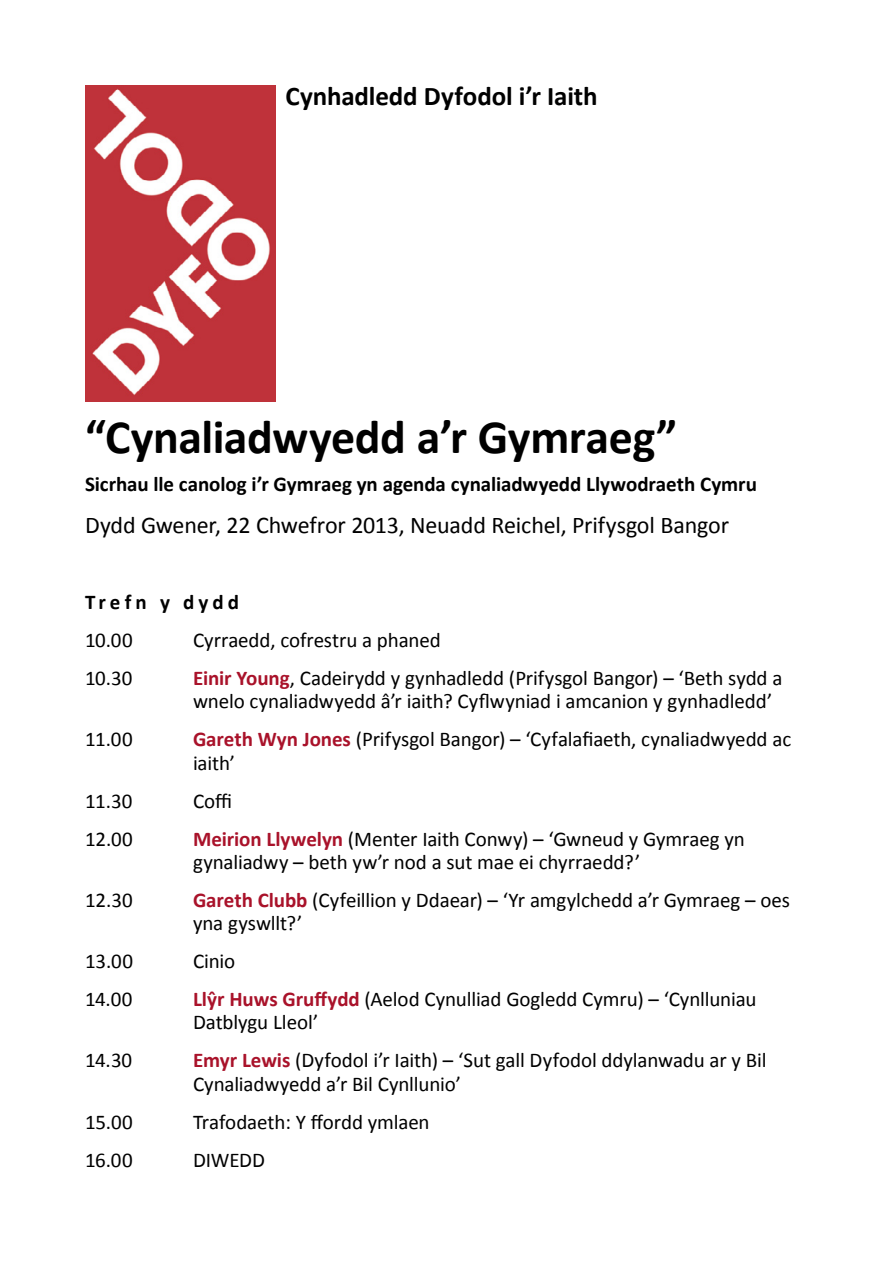
<style>
.page{position:relative;width:893px;height:1263px;background:#fff}
.page>*{position:absolute;margin:0;border:0;box-sizing:border-box;transform-origin:0 0}
.t1{font:700 48px "Calibri";letter-spacing:-.01em;color:#000}
.t2{font:700 27px "Calibri";letter-spacing:-.005em;color:#000}
.t3{font:24px "Calibri";letter-spacing:-.005em;color:#000}
.t4{font:21px/23.1px "Calibri";letter-spacing:-.005em;color:#000}
.t5{font:700 21px "Calibri";letter-spacing:-.005em;color:#000}
.t6{font:700 21px "Calibri";letter-spacing:.2em;color:#000}
.s1{font-weight:700;color:#a9122a}
</style>
<div class="page">
<img style="left:85px;top:85px;width:191px;height:317px">
<p class="t2" style="left:286px;top:79px;width:314px">Cynhadledd Dyfodol i’r Iaith</p>
<h1 class="t1" style="left:85px;top:407px;width:594px">“Cynaliadwyedd a’r Gymraeg”</h1>
<p class="t5" style="left:85px;top:471px;width:673px">Sicrhau lle canolog i’r Gymraeg yn agenda cynaliadwyedd Llywodraeth Cymru</p>
<p class="t3" style="left:85px;top:510px;width:645px">Dydd Gwener, 22 Chwefror 2013, Neuadd Reichel, Prifysgol Bangor</p>
<p class="t6" style="left:85px;top:589px;width:156px">Trefn y dydd</p>
<p class="t4" style="left:85px;top:629px;width:49px">10.00</p>
<p class="t4" style="left:193px;top:629px;width:249px">Cyrraedd, cofrestru a phaned</p>
<p class="t4" style="left:85px;top:667px;width:49px">10.30</p>
<p class="t4" style="left:193px;top:667px;width:591px"><span class="s1">Einir Young</span>, Cadeirydd y gynhadledd (Prifysgol Bangor) – ‘Beth sydd a wnelo cynaliadwyedd â’r iaith? Cyflwyniad i amcanion y gynhadledd’</p>
<p class="t4" style="left:85px;top:728px;width:49px">11.00</p>
<p class="t4" style="left:193px;top:728px;width:600px"><span class="s1">Gareth Wyn Jones</span> (Prifysgol Bangor) – ‘Cyfalafiaeth, cynaliadwyedd ac iaith’</p>
<p class="t4" style="left:85px;top:789px;width:49px">11.30</p>
<p class="t4" style="left:193px;top:789px;width:41px">Coffi</p>
<p class="t4" style="left:85px;top:827px;width:49px">12.00</p>
<p class="t4" style="left:193px;top:827px;width:553px"><span class="s1">Meirion Llywelyn</span> (Menter Iaith Conwy) – ‘Gwneud y Gymraeg yn gynaliadwy – beth yw’r nod a sut mae ei chyrraedd?’</p>
<p class="t4" style="left:85px;top:888px;width:49px">12.30</p>
<p class="t4" style="left:193px;top:888px;width:598px"><span class="s1">Gareth Clubb</span> (Cyfeillion y Ddaear) – ‘Yr amgylchedd a’r Gymraeg – oes yna gyswllt?’</p>
<p class="t4" style="left:85px;top:950px;width:49px">13.00</p>
<p class="t4" style="left:193px;top:950px;width:44px">Cinio</p>
<p class="t4" style="left:85px;top:988px;width:49px">14.00</p>
<p class="t4" style="left:193px;top:988px;width:565px"><span class="s1">Llŷr Huws Gruffydd</span> (Aelod Cynulliad Gogledd Cymru) – ‘Cynlluniau<br>Datblygu Lleol’</p>
<p class="t4" style="left:85px;top:1049px;width:49px">14.30</p>
<p class="t4" style="left:193px;top:1049px;width:575px"><span class="s1">Emyr Lewis</span> (Dyfodol i’r Iaith) – ‘Sut gall Dyfodol ddylanwadu ar y Bil<br>Cynaliadwyedd a’r Bil Cynllunio’</p>
<p class="t4" style="left:85px;top:1110px;width:49px">15.00</p>
<p class="t4" style="left:193px;top:1110px;width:238px">Trafodaeth: Y ffordd ymlaen</p>
<p class="t4" style="left:85px;top:1148px;width:49px">16.00</p>
<p class="t4" style="left:193px;top:1148px;width:73px">DIWEDD</p>
</div>
